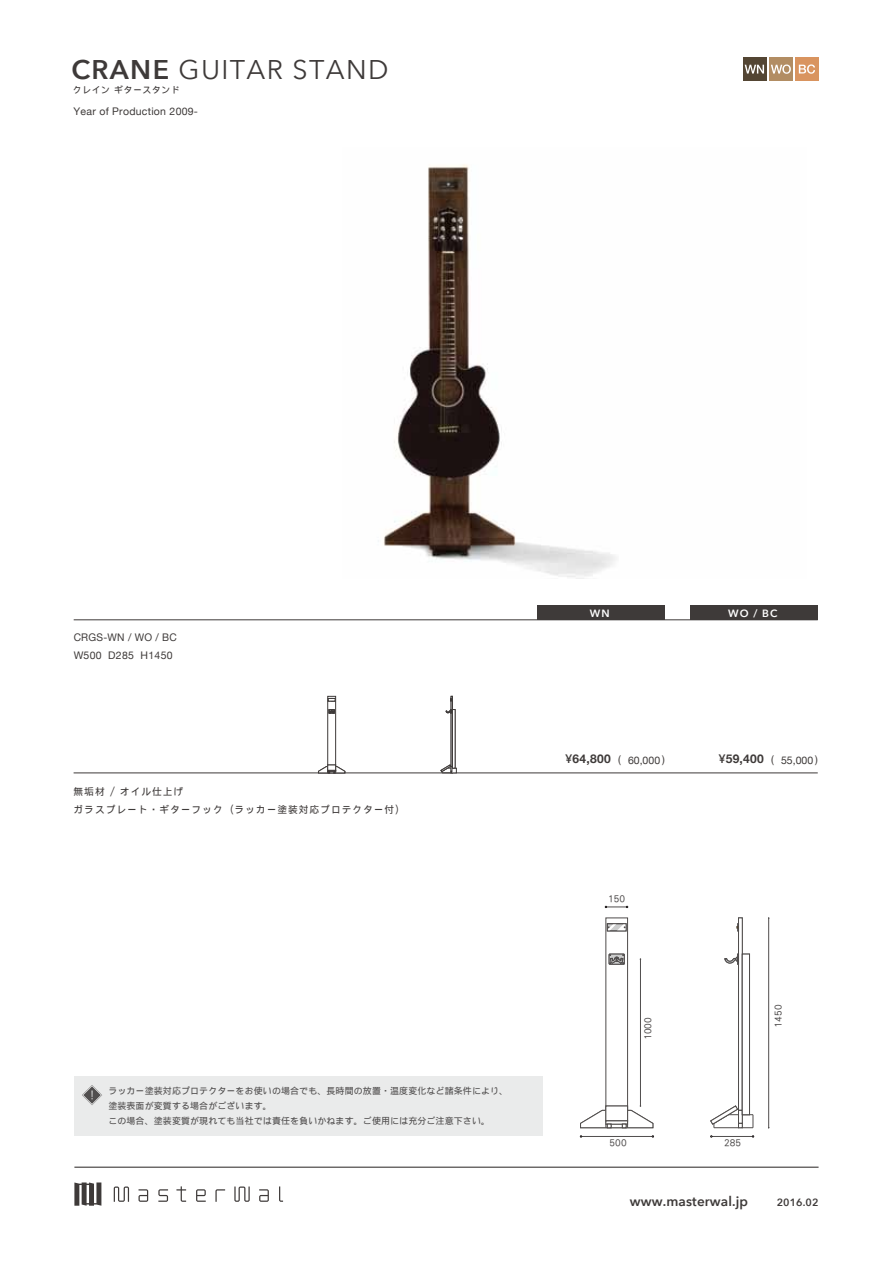
<style>
.page{position:relative;width:893px;height:1263px;background:#fff}
.page>*{position:absolute;margin:0;border:0;box-sizing:border-box;transform-origin:0 0}
.t1{font:27px "Avenir Next";letter-spacing:.05em;color:#3e3a39}
.t2{font:600 13.5px "Avenir Next";letter-spacing:.01em;color:#3e3a39}
.t3{font:700 12px "Helvetica Neue";letter-spacing:.025em;color:#3e3a39}
.t4{font:10.5px/18px "Helvetica Neue";letter-spacing:.025em;color:#3e3a39}
.t5{font:600 10.5px "Avenir Next";letter-spacing:.01em;color:#3e3a39}
.t6{font:600 10.5px "Avenir Next";color:#fff}
.t7{font:9.75px/18px "DF Gothic P W5 90 pv RKSJ H";letter-spacing:.1em;color:#3e3a39}
.t8{font:9px/15px "DF Gothic P W5 90 pv RKSJ H";letter-spacing:.01em;color:#514f4f}
.t9{font:9px "DF Gothic P W5 90 pv RKSJ H";letter-spacing:.01em;color:#504d4d}
.t10{font:9px "DF Gothic P W5 90 pv RKSJ H";letter-spacing:.05em;color:#3e3a39}
.s1{font-weight:600}
.s2{font-weight:500}
.s3{font-weight:400;font-size:10.5px}
</style>
<div class="page">
<svg style="left:114px;top:1186px;width:15px;height:16px"></svg>
<svg style="left:139px;top:1189px;width:9px;height:13px"></svg>
<svg style="left:158px;top:1189px;width:10px;height:13px"></svg>
<svg style="left:176px;top:1186px;width:10px;height:16px"></svg>
<svg style="left:196px;top:1189px;width:10px;height:13px"></svg>
<svg style="left:215px;top:1189px;width:10px;height:13px"></svg>
<svg style="left:234px;top:1186px;width:16px;height:16px"></svg>
<svg style="left:259px;top:1189px;width:10px;height:13px"></svg>
<svg style="left:279px;top:1186px;width:4px;height:16px"></svg>
<svg style="left:74px;top:1182px;width:27px;height:24px"></svg>
<div style="left:795px;top:57px;width:24px;height:24px;background:#d9945f"></div>
<div style="left:769px;top:57px;width:23px;height:24px;background:#b28d63"></div>
<svg style="left:799px;top:64px;width:16px;height:10px"></svg>
<svg style="left:771px;top:65px;width:20px;height:9px"></svg>
<div style="left:743px;top:57px;width:23px;height:24px;background:#534533"></div>
<svg style="left:745px;top:65px;width:19px;height:9px"></svg>
<hr style="left:74px;top:1166px;width:745px;height:2px;background:#3e3a39">
<div style="left:690px;top:606px;width:128px;height:14px;background:#3e3a39"></div>
<div style="left:537px;top:606px;width:128px;height:14px;background:#3e3a39"></div>
<hr style="left:74px;top:619px;width:744px;height:1px;background:#3e3a39">
<hr style="left:74px;top:773px;width:744px;height:1px;background:#3e3a39">
<div style="left:451px;top:696px;width:2px;height:71px;background:#fff;border:1px solid #3e3a39"></div>
<div style="left:452px;top:709px;width:3px;height:59px;background:#fff;border:1px solid #3e3a39"></div>
<svg style="left:440px;top:764px;width:17px;height:10px"></svg>
<svg style="left:445px;top:709px;width:6px;height:5px"></svg>
<div style="left:327px;top:696px;width:9px;height:71px;background:#fff;border:1px solid #3e3a39"></div>
<svg style="left:318px;top:766px;width:27px;height:7px"></svg>
<svg style="left:327px;top:709px;width:10px;height:10px"></svg>
<svg style="left:327px;top:698px;width:9px;height:4px"></svg>
<div style="left:74px;top:1076px;width:469px;height:60px;background:#eaebeb"></div>
<svg style="left:82px;top:1085px;width:20px;height:20px"></svg>
<div style="left:606px;top:918px;width:22px;height:192px;background:#fff;border:1px solid #4f4c4b"></div>
<svg style="left:738px;top:918px;width:4px;height:187px"></svg>
<div style="left:742px;top:954px;width:8px;height:161px;background:#fff;border:1px solid #4f4c4b"></div>
<svg style="left:710px;top:1105px;width:44px;height:23px"></svg>
<svg style="left:737px;top:923px;width:2px;height:8px"></svg>
<svg style="left:724px;top:954px;width:15px;height:10px"></svg>
<svg style="left:608px;top:954px;width:17px;height:11px"></svg>
<hr style="left:581px;top:1136px;width:72px;height:1px;background:#504d4d">
<svg style="left:605px;top:906px;width:23px;height:2px"></svg>
<hr style="left:711px;top:1136px;width:42px;height:1px;background:#504d4d">
<hr style="left:640px;top:959px;width:1px;height:147px;background:#504d4d">
<svg style="left:580px;top:1105px;width:73px;height:23px"></svg>
<hr style="left:768px;top:918px;width:1px;height:210px;background:#504d4d">
<div style="left:607px;top:923px;width:19px;height:8px;border:1px solid #504d4d"></div>
<svg style="left:607px;top:924px;width:19px;height:7px"></svg>
<img style="left:378px;top:164px;width:238px;height:413px">
<h1 class="t1" style="left:71px;top:46px;width:319px"><span class="s1">CRANE</span> GUITAR STAND</h1>
<p class="t10" style="left:73px;top:86px;width:108px">クレイン ギタースタンド</p>
<p class="t4" style="left:74px;top:102px;width:126px">Year of Production 2009-</p>
<p class="t4" style="left:74px;top:629px;width:105px">CRGS-WN / WO / BC<br>W500 D285 H1450</p>
<p class="t7" style="left:74px;top:782px;width:333px">無垢材 / オイル仕上げ<br>ガラスプレート・ギターフック（ラッカー塗装対応プロテクター付）</p>
<p class="t8" style="left:108px;top:1083px;width:401px">ラッカー塗装対応プロテクターをお使いの場合でも、長時間の放置・温度変化など諸条件により、塗装表面が変質する場合がございます。<br>この場合、塗装変質が現れても当社では責任を負いかねます。ご使用には充分ご注意下さい。</p>
<p class="t6" style="left:590px;top:604px;width:21px">WN</p>
<p class="t6" style="left:728px;top:604px;width:51px">WO / BC</p>
<h3 class="t3" style="left:566px;top:750px;width:57px"><span class="s2">¥</span>64,800 <span class="s3">(</span></h3>
<p class="t4" style="left:628px;top:751px;width:38px">60,000 )</p>
<p class="t9" style="left:608px;top:895px;width:19px">150</p>
<p class="t9" style="left:643px;top:1040px;width:25px;rotate:-90deg">1000</p>
<p class="t9" style="left:609px;top:1138px;width:19px">500</p>
<h3 class="t3" style="left:719px;top:750px;width:57px"><span class="s2">¥</span>59,400 <span class="s3">(</span></h3>
<p class="t4" style="left:781px;top:751px;width:38px">55,000 )</p>
<p class="t9" style="left:774px;top:1028px;width:25px;rotate:-90deg">1450</p>
<p class="t9" style="left:724px;top:1138px;width:19px">285</p>
<h2 class="t2" style="left:630px;top:1189px;width:120px">www.masterwal.jp</h2>
<p class="t5" style="left:777px;top:1193px;width:43px">2016.02</p>
</div>
